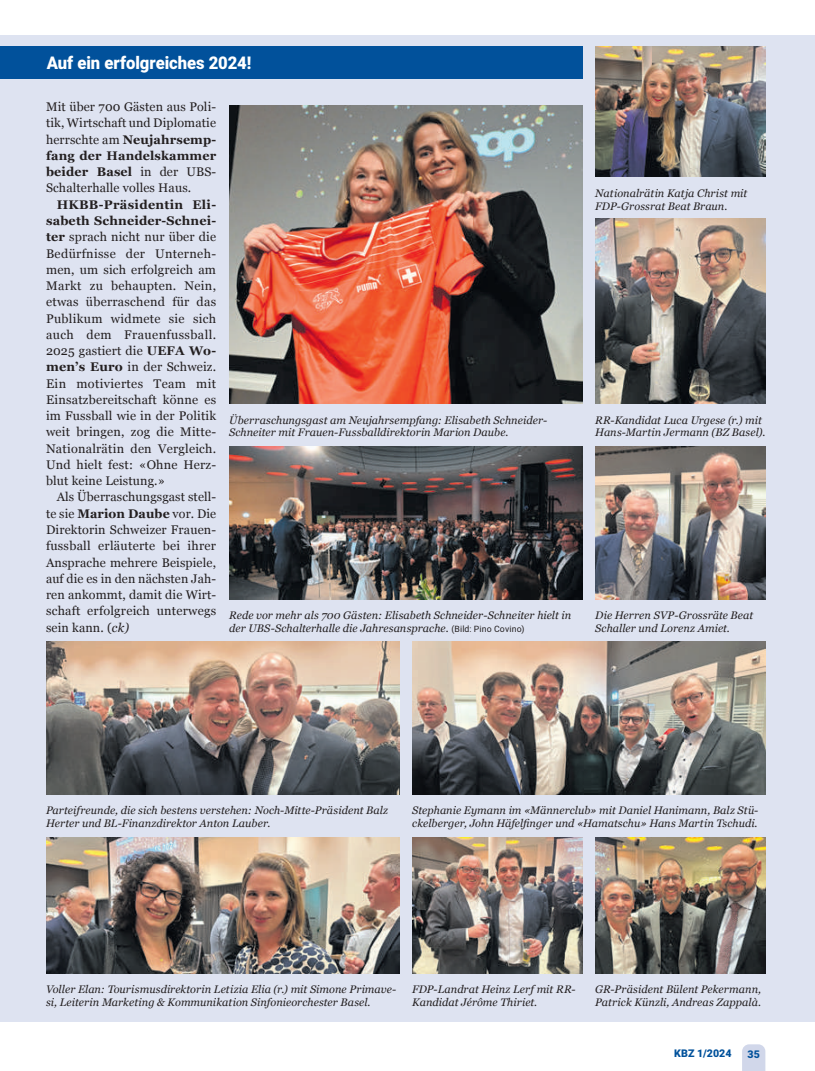
<style>
.page{position:relative;width:815px;height:1071px;background:#fff}
.page>*{position:absolute;margin:0;border:0;box-sizing:border-box;transform-origin:0 0}
.t1{font:900 17.5px "Roboto";color:#fff;scale:.95 1}
.t2{font:12.5px/16.2px "Georgia";letter-spacing:.01em;color:#231f20;text-align:justify}
.t3{font:italic 11px/12.5px "Georgia";letter-spacing:.005em;color:#231f20}
.t4{font:900 10.62px "Roboto";letter-spacing:.005em;color:#01519b}
.s1{font-weight:700}
.s2{font-style:italic}
.s3{font-family:"Roboto";font-style:normal;font-size:8.75px}
</style>
<div class="page">
<svg style="left:742px;top:1044px;width:23px;height:26px"></svg>
<div style="left:0;top:35px;width:815px;height:986px;background:#dee3f1"></div>
<div style="left:0;top:46px;width:582px;height:33px;background:#01519b"></div>
<img style="left:229px;top:105px;width:353px;height:299px">
<img style="left:46px;top:641px;width:353px;height:153px">
<img style="left:46px;top:837px;width:353px;height:135px">
<img style="left:412px;top:641px;width:353px;height:153px">
<img style="left:412px;top:837px;width:170px;height:135px">
<img style="left:595px;top:837px;width:170px;height:135px">
<img style="left:595px;top:46px;width:170px;height:130px">
<img style="left:595px;top:219px;width:170px;height:185px">
<img style="left:229px;top:446px;width:353px;height:153px">
<img style="left:595px;top:446px;width:170px;height:153px">
<h1 class="t1" style="left:47px;top:50px;width:217px">Auf ein erfolgreiches 2024!</h1>
<p class="t2" style="left:46px;top:99px;width:172px">Mit über 700 Gästen aus Poli&shy;tik, Wirtschaft und Diplomatie herrschte am <span class="s1">Neujahrsemp&shy;fang der Handelskammer beider Basel</span> in der UBS-Schalterhalle volles Haus.</p>
<p class="t2" style="left:46px;top:196px;width:172px;text-indent:11px"><span class="s1">HKBB-Präsidentin Eli&shy;sabeth Schneider-Schnei&shy;ter</span> sprach nicht nur über die Bedürfnisse der Unterneh&shy;men, um sich erfolgreich am Markt zu behaupten. Nein, etwas überraschend für das Publikum widmete sie sich auch dem Frauenfussball.<br>2025 gastiert die <span class="s1">UEFA Wo&shy;men’s Euro</span> in der Schweiz.<br>Ein motiviertes Team mit Einsatzbereitschaft könne es im Fussball wie in der Politik weit bringen, zog die Mitte-Nationalrätin den Vergleich.<br>Und hielt fest: «Ohne Herz&shy;blut keine Leistung.»</p>
<p class="t2" style="left:46px;top:489px;width:172px;text-indent:11px">Als Überraschungsgast stell&shy;te sie <span class="s1">Marion Daube</span> vor. Die Direktorin Schweizer Frauen&shy;fussball erläuterte bei ihrer Ansprache mehrere Beispiele, auf die es in den nächsten Jah&shy;ren ankommt, damit die Wirt&shy;schaft erfolgreich unterwegs sein kann. (<span class="s2">ck)</span></p>
<p class="t3" style="left:229px;top:413px;width:320px">Überraschungsgast am Neujahrsempfang: Elisabeth Schneider-<br>Schneiter mit Frauen-Fussballdirektorin Marion Daube.</p>
<p class="t3" style="left:229px;top:608px;width:344px">Rede vor mehr als 700 Gästen: Elisabeth Schneider-Schneiter hielt in der UBS-Schalterhalle die Jahresansprache. <span class="s3">(Bild: Pino Covino)</span></p>
<p class="t3" style="left:595px;top:187px;width:154px">Nationalrätin Katja Christ mit<br>FDP-Grossrat Beat Braun.</p>
<p class="t3" style="left:595px;top:413px;width:172px">RR-Kandidat Luca Urgese (r.) mit<br>Hans-Martin Jermann (BZ Basel).</p>
<p class="t3" style="left:595px;top:608px;width:159px">Die Herren SVP-Grossräte Beat<br>Schaller und Lorenz Amiet.</p>
<p class="t3" style="left:46px;top:803px;width:344px">Parteifreunde, die sich bestens verstehen: Noch-Mitte-Präsident Balz<br>Herter und BL-Finanzdirektor Anton Lauber.</p>
<p class="t3" style="left:412px;top:803px;width:348px">Stephanie Eymann im «Männerclub» mit Daniel Hanimann, Balz Stü&shy;ckelberger, John Häfelfinger und «Hamatschu» Hans Martin Tschudi.</p>
<p class="t3" style="left:46px;top:982px;width:352px">Voller Elan: Tourismusdirektorin Letizia Elia (r.) mit Simone Primave&shy;si, Leiterin Marketing &amp; Kommunikation Sinfonieorchester Basel.</p>
<p class="t3" style="left:412px;top:982px;width:165px">FDP-Landrat Heinz Lerf mit RR-<br>Kandidat Jérôme Thiriet.</p>
<p class="t3" style="left:595px;top:982px;width:167px">GR-Präsident Bülent Pekermann,<br>Patrick Künzli, Andreas Zappalà.</p>
<p class="t4" style="left:674px;top:1045px;width:59px">KBZ 1/2024</p>
<p class="t4" style="left:748px;top:1046px;width:14px">35</p>
</div>
